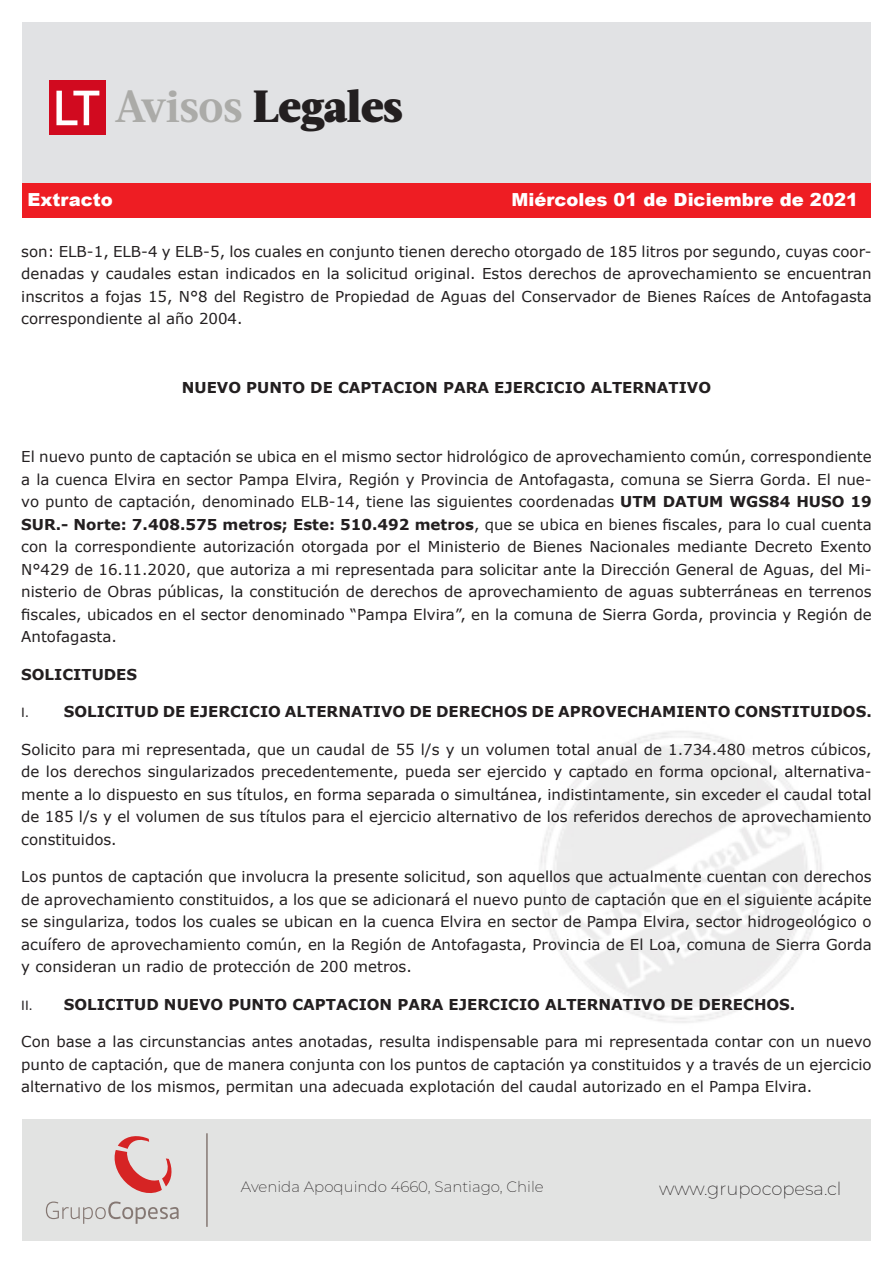
<style>
.page{position:relative;width:893px;height:1263px;background:#fff}
.page>*{position:absolute;margin:0;border:0;box-sizing:border-box;transform-origin:0 0}
.t1{font:900 45px "Acta";letter-spacing:-.01em;color:#231f20}
.t2{font:900 18px "Arial";color:#fff}
.t3{font:200 18px "Montserrat";color:#231f20}
.t4{font:15px/22.5px "Verdana";color:#231f20;text-align:justify}
.t5{font:700 15px "Verdana";color:#231f20}
.t6{font:200 15px "Montserrat";color:#231f20}
.s1{font-weight:700;color:#ababa8}
.s2{font-weight:700}
.s3{font-family:"Calibri";font-weight:400}
</style>
<div class="page">
<div style="left:22px;top:1120px;width:849px;height:121px;background:#e2e3e2"></div>
<div style="left:22px;top:22px;width:849px;height:160px;background:#e1e2e4"></div>
<div style="left:50px;top:81px;width:56px;height:54px;background:#d10a1f"></div>
<svg style="left:56px;top:91px;width:43px;height:34px"></svg>
<div style="left:22px;top:183px;width:849px;height:35px;background:#ee1d23"></div>
<svg style="left:46px;top:1136px;width:133px;height:88px"></svg>
<hr style="left:206px;top:1133px;width:2px;height:94px;background:#857873">
<h1 class="t1" style="left:115px;top:79px;width:289px"><span class="s1">Avisos</span> Legales</h1>
<p class="t2" style="left:28px;top:187px;width:87px">Extracto</p>
<p class="t2" style="left:511px;top:187px;width:348px">Miércoles 01 de Diciembre de 2021</p>
<p class="t4" style="left:21px;top:240px;width:852px">son: ELB-1, ELB-4 y ELB-5, los cuales en conjunto tienen derecho otorgado de 185 litros por segundo, cuyas coor&shy;denadas y caudales estan indicados en la solicitud original. Estos derechos de aprovechamiento se encuentran inscritos a fojas 15, N°8 del Registro de Propiedad de Aguas del Conservador de Bienes Raíces de Antofagasta correspondiente al año 2004.</p>
<p class="t5" style="left:182px;top:377px;width:531px">NUEVO PUNTO DE CAPTACION PARA EJERCICIO ALTERNATIVO</p>
<p class="t4" style="left:21px;top:445px;width:852px">El nuevo punto de captación se ubica en el mismo sector hidrológico de aprovechamiento común, correspondiente a la cuenca Elvira en sector Pampa Elvira, Región y Provincia de Antofagasta, comuna se Sierra Gorda. El nue&shy;vo punto de captación, denominado ELB-14, tiene las siguientes coordenadas <span class="s2">UTM DATUM WGS84 HUSO 19<br>SUR.- Norte: 7.408.575 metros; Este: 510.492 metros</span>, que se ubica en bienes fiscales, para lo cual cuenta con la correspondiente autorización otorgada por el Ministerio de Bienes Nacionales mediante Decreto Exento N°429 de 16.11.2020, que autoriza a mi representada para solicitar ante la Dirección General de Aguas, del Mi&shy;nisterio de Obras públicas, la constitución de derechos de aprovechamiento de aguas subterráneas en terrenos fiscales, ubicados en el sector denominado “Pampa Elvira”, en la comuna de Sierra Gorda, provincia y Región de Antofagasta.</p>
<p class="t5" style="left:21px;top:664px;width:117px">SOLICITUDES</p>
<p class="t5" style="left:21px;top:701px;width:852px"><span class="s3">I.</span> SOLICITUD DE EJERCICIO ALTERNATIVO DE DERECHOS DE APROVECHAMIENTO CONSTITUIDOS.</p>
<p class="t4" style="left:21px;top:738px;width:852px">Solicito para mi representada, que un caudal de 55 l/s y un volumen total anual de 1.734.480 metros cúbicos, de los derechos singularizados precedentemente, pueda ser ejercido y captado en forma opcional, alternativa&shy;mente a lo dispuesto en sus títulos, en forma separada o simultánea, indistintamente, sin exceder el caudal total de 185 l/s y el volumen de sus títulos para el ejercicio alternativo de los referidos derechos de aprovechamiento constituidos.</p>
<p class="t4" style="left:21px;top:865px;width:852px">Los puntos de captación que involucra la presente solicitud, son aquellos que actualmente cuentan con derechos de aprovechamiento constituidos, a los que se adicionará el nuevo punto de captación que en el siguiente acápite se singulariza, todos los cuales se ubican en la cuenca Elvira en sector de Pampa Elvira, sector hidrogeológico o acuífero de aprovechamiento común, en la Región de Antofagasta, Provincia de El Loa, comuna de Sierra Gorda y consideran un radio de protección de 200 metros.</p>
<p class="t5" style="left:21px;top:994px;width:776px"><span class="s3">II.</span> SOLICITUD NUEVO PUNTO CAPTACION PARA EJERCICIO ALTERNATIVO DE DERECHOS.</p>
<p class="t4" style="left:21px;top:1030px;width:852px">Con base a las circunstancias antes anotadas, resulta indispensable para mi representada contar con un nuevo punto de captación, que de manera conjunta con los puntos de captación ya constituidos y a través de un ejercicio alternativo de los mismos, permitan una adecuada explotación del caudal autorizado en el Pampa Elvira.</p>
<p class="t6" style="left:241px;top:1177px;width:304px">Avenida Apoquindo 4660, Santiago, Chile</p>
<p class="t3" style="left:659px;top:1177px;width:184px">www.grupocopesa.cl</p>
</div>
